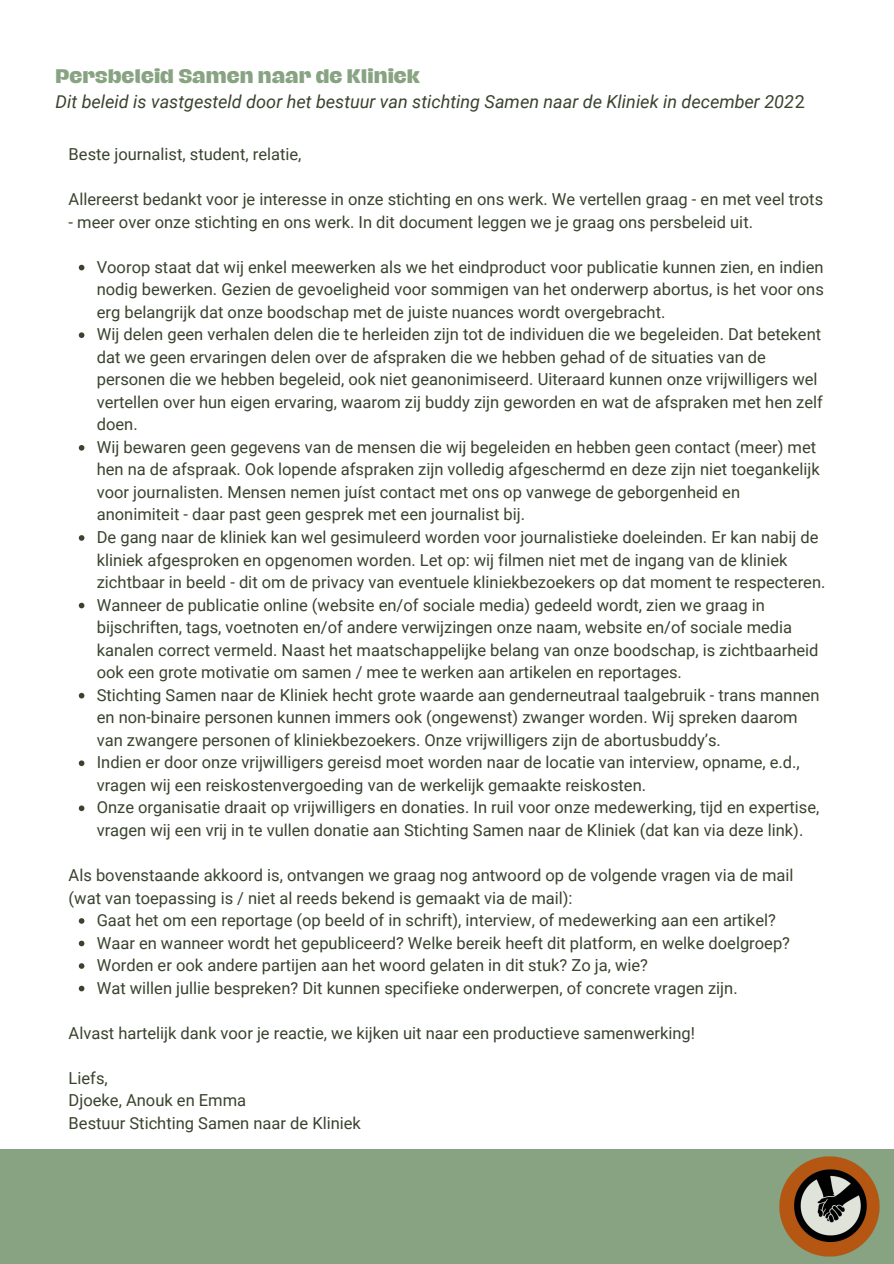
<style>
.page{position:relative;width:894px;height:1264px;background:#fff}
.page>*{position:absolute;margin:0;border:0;box-sizing:border-box;transform-origin:0 0}
.t1{font:italic 18px "Roboto";color:#3a432e}
.t2{font:800 18px "Hagrid";color:#88a382}
.t3{font:16.5px/22.5px "Roboto";color:#3a432e}
.s1{font-style:normal}
</style>
<div class="page">
<svg style="left:79px;top:265px;width:5px;height:5px"></svg>
<svg style="left:79px;top:332px;width:5px;height:6px"></svg>
<svg style="left:79px;top:445px;width:5px;height:5px"></svg>
<svg style="left:79px;top:535px;width:5px;height:6px"></svg>
<svg style="left:79px;top:602px;width:5px;height:6px"></svg>
<svg style="left:79px;top:693px;width:5px;height:5px"></svg>
<svg style="left:79px;top:760px;width:5px;height:6px"></svg>
<svg style="left:79px;top:805px;width:5px;height:6px"></svg>
<svg style="left:79px;top:918px;width:5px;height:5px"></svg>
<svg style="left:79px;top:940px;width:5px;height:6px"></svg>
<svg style="left:79px;top:963px;width:5px;height:5px"></svg>
<svg style="left:79px;top:985px;width:5px;height:6px"></svg>
<div style="left:0;top:1148px;width:893px;height:115px;background:#88a382"></div>
<img style="left:779px;top:1156px;width:101px;height:101px">
<p class="t2" style="left:56px;top:67px;width:366px">Persbeleid Samen naar de Kliniek</p>
<p class="t1" style="left:56px;top:91px;width:750px">Dit beleid is vastgesteld door het bestuur van stichting Samen naar de Kliniek in december 202<span class="s1">2</span></p>
<p class="t3" style="left:69px;top:143px;width:234px">Beste journalist, student, relatie,</p>
<p class="t3" style="left:69px;top:188px;width:755px">Allereerst bedankt voor je interesse in onze stichting en ons werk. We vertellen graag - en met veel trots</p>
<p class="t3" style="left:69px;top:211px;width:685px">- meer over onze stichting en ons werk. In dit document leggen we je graag ons persbeleid uit.</p>
<p class="t3" style="left:97px;top:256px;width:730px">Voorop staat dat wij enkel meewerken als we het eindproduct voor publicatie kunnen zien, en indien nodig bewerken. Gezien de gevoeligheid voor sommigen van het onderwerp abortus, is het voor ons erg belangrijk dat onze boodschap met de juiste nuances wordt overgebracht.<br>Wij delen geen verhalen delen die te herleiden zijn tot de individuen die we begeleiden. Dat betekent dat we geen ervaringen delen over de afspraken die we hebben gehad of de situaties van de personen die we hebben begeleid, ook niet geanonimiseerd. Uiteraard kunnen onze vrijwilligers wel vertellen over hun eigen ervaring, waarom zij buddy zijn geworden en wat de afspraken met hen zelf doen.<br>Wij bewaren geen gegevens van de mensen die wij begeleiden en hebben geen contact (meer) met hen na de afspraak. Ook lopende afspraken zijn volledig afgeschermd en deze zijn niet toegankelijk voor journalisten. Mensen nemen juíst contact met ons op vanwege de geborgenheid en anonimiteit - daar past geen gesprek met een journalist bij.<br>De gang naar de kliniek kan wel gesimuleerd worden voor journalistieke doeleinden. Er kan nabij de kliniek afgesproken en opgenomen worden. Let op: wij filmen niet met de ingang van de kliniek zichtbaar in beeld - dit om de privacy van eventuele kliniekbezoekers op dat moment te respecteren.<br>Wanneer de publicatie online (website en/of sociale media) gedeeld wordt, zien we graag in bijschriften, tags, voetnoten en/of andere verwijzingen onze naam, website en/of sociale media kanalen correct vermeld. Naast het maatschappelijke belang van onze boodschap, is zichtbaarheid ook een grote motivatie om samen / mee te werken aan artikelen en reportages.<br>Stichting Samen naar de Kliniek hecht grote waarde aan genderneutraal taalgebruik - trans mannen en non-binaire personen kunnen immers ook (ongewenst) zwanger worden. Wij spreken daarom van zwangere personen of kliniekbezoekers. Onze vrijwilligers zijn de abortusbuddy’s.<br>Indien er door onze vrijwilligers gereisd moet worden naar de locatie van interview, opname, e.d., vragen wij een reiskostenvergoeding van de werkelijk gemaakte reiskosten.<br>Onze organisatie draait op vrijwilligers en donaties. In ruil voor onze medewerking, tijd en expertise, vragen wij een vrij in te vullen donatie aan Stichting Samen naar de Kliniek (dat kan via deze link).</p>
<p class="t3" style="left:69px;top:864px;width:726px">Als bovenstaande akkoord is, ontvangen we graag nog antwoord op de volgende vragen via de mail (wat van toepassing is / niet al reeds bekend is gemaakt via de mail):</p>
<p class="t3" style="left:97px;top:909px;width:694px">Gaat het om een reportage (op beeld of in schrift), interview, of medewerking aan een artikel?<br>Waar en wanneer wordt het gepubliceerd? Welke bereik heeft dit platform, en welke doelgroep?<br>Worden er ook andere partijen aan het woord gelaten in dit stuk? Zo ja, wie?<br>Wat willen jullie bespreken? Dit kunnen specifieke onderwerpen, of concrete vragen zijn.</p>
<p class="t3" style="left:69px;top:1021px;width:627px">Alvast hartelijk dank voor je reactie, we kijken uit naar een productieve samenwerking!</p>
<p class="t3" style="left:69px;top:1066px;width:294px">Liefs,<br>Djoeke, Anouk en Emma<br>Bestuur Stichting Samen naar de Kliniek</p>
</div>
